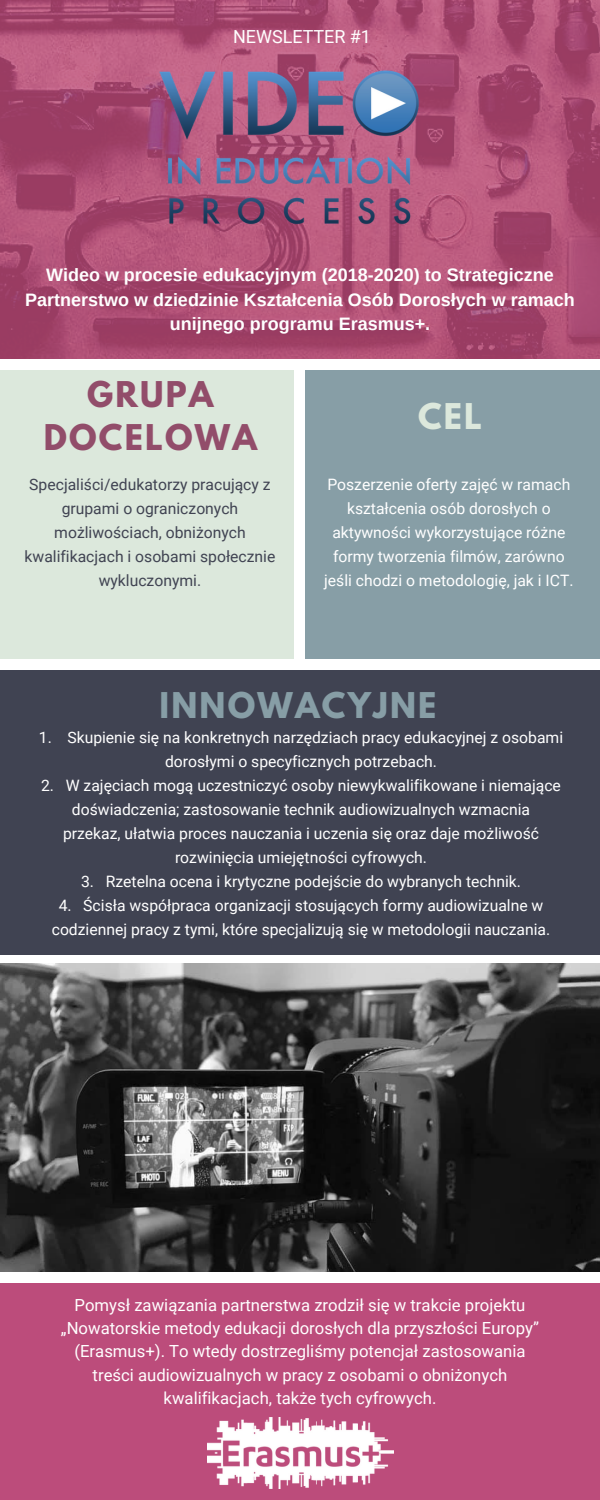
<style>
.page{position:relative;width:600px;height:1500px;background:#bc4c7b}
.page>*{position:absolute;margin:0;border:0;box-sizing:border-box;transform-origin:0 0}
.t1{font:700 31.4px/43.5px "League Spartan";letter-spacing:.07em;color:#924d6a;text-align:center}
.t2{font:700 31.4px "League Spartan";letter-spacing:.07em;color:#879ea6}
.t3{font:700 31.4px "League Spartan";color:#dce8dc}
.t4{font:700 18px/24.8px "Arimo";color:#fff;text-align:center}
.t5{font:18px "Roboto";color:#fff}
.t6{font:16.7px/23.2px "Roboto";color:#fff;text-align:center}
.t7{font:15.7px/24px "Roboto";color:#fff;text-align:center}
.t8{font:15.7px/24px "Roboto";color:#404352;text-align:center}
</style>
<div class="page">
<div style="left:302px;top:365px;width:298px;height:300px;background:#879ea6"></div>
<div style="left:0;top:364px;width:300px;height:300px;background:#dce8dc"></div>
<div style="left:0;top:664px;width:300px;height:300px;background:#404352"></div>
<div style="left:300px;top:664px;width:300px;height:300px;background:#404352"></div>
<img style="left:0;top:0;width:600px;height:359px">
<img style="left:60px;top:0;width:480px;height:300px">
<div style="left:0;top:659px;width:600px;height:10px;background:#fff"></div>
<div style="left:294px;top:364px;width:11px;height:301px;background:#fff"></div>
<div style="left:0;top:359px;width:600px;height:10px;background:#fff"></div>
<div style="left:0;top:955px;width:600px;height:11px;background:#fff"></div>
<img style="left:0;top:964px;width:600px;height:309px">
<div style="left:0;top:1273px;width:600px;height:10px;background:#fff"></div>
<img style="left:208px;top:1418px;width:186px;height:71px">
<p class="t5" style="left:233px;top:27px;width:139px">NEWSLETTER #1</p>
<p class="t4" style="left:25px;top:262px;width:551px">Wideo w procesie edukacyjnym (2018-2020) to Strategiczne<br>Partnerstwo w dziedzinie Kształcenia Osób Dorosłych w ramach unijnego programu Erasmus+.</p>
<h1 class="t1" style="left:44px;top:376px;width:215px">GRUPA<br>DOCELOWA</h1>
<p class="t8" style="left:25px;top:473px;width:252px">Specjaliści/edukatorzy pracujący z grupami o ograniczonych możliwościach, obniżonych kwalifikacjach i osobami społecznie wykluczonymi.</p>
<h1 class="t3" style="left:418px;top:401px;width:66px">CEL</h1>
<p class="t7" style="left:324px;top:473px;width:251px">Poszerzenie oferty zajęć w ramach kształcenia osób dorosłych o aktywności wykorzystujące różne formy tworzenia filmów, zarówno jeśli chodzi o metodologię, jak i ICT.</p>
<h1 class="t2" style="left:160px;top:689px;width:278px">INNOWACYJNE</h1>
<p class="t7" style="left:39px;top:726px;width:526px">1. Skupienie się na konkretnych narzędziach pracy edukacyjnej z osobami dorosłymi o specyficznych potrzebach.</p>
<p class="t7" style="left:41px;top:774px;width:521px">2. W zajęciach mogą uczestniczyć osoby niewykwalifikowane i niemające doświadczenia; zastosowanie technik audiowizualnych wzmacnia<br>przekaz, ułatwia proces nauczania i uczenia się oraz daje możliwość rozwinięcia umiejętności cyfrowych.</p>
<p class="t7" style="left:81px;top:870px;width:441px">3. Rzetelna ocena i krytyczne podejście do wybranych technik.</p>
<p class="t7" style="left:52px;top:894px;width:500px">4. Ścisła współpraca organizacji stosujących formy audiowizualne w codziennej pracy z tymi, które specjalizują się w metodologii nauczania.</p>
<p class="t6" style="left:61px;top:1293px;width:480px">Pomysł zawiązania partnerstwa zrodził się w trakcie projektu „Nowatorskie metody edukacji dorosłych dla przyszłości Europy” (Erasmus+). To wtedy dostrzegliśmy potencjał zastosowania treści audiowizualnych w pracy z osobami o obniżonych kwalifikacjach, także tych cyfrowych.</p>
</div>
